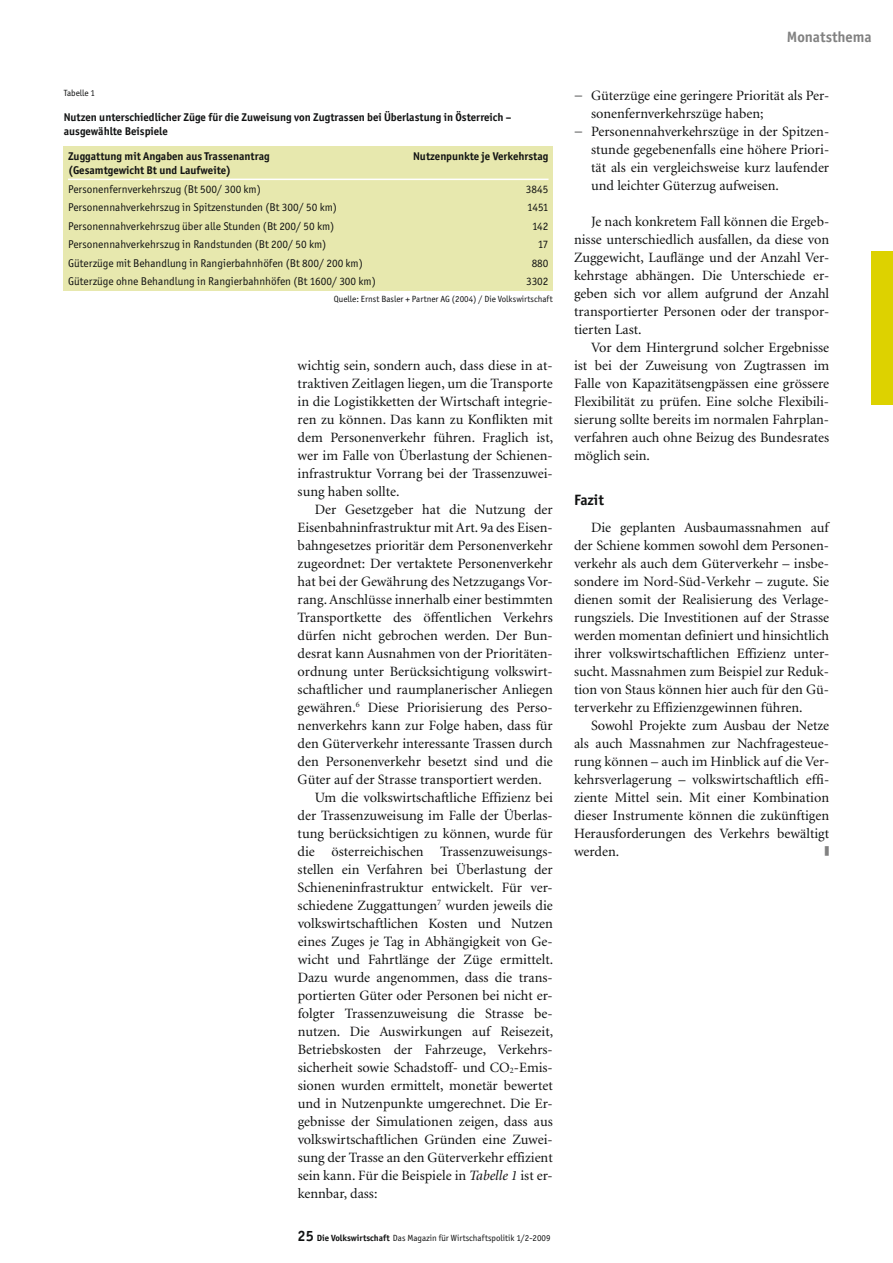
<style>
.page{position:relative;width:893px;height:1263px;background:#fff}
.page>*{position:absolute;margin:0;border:0;box-sizing:border-box;transform-origin:0 0}
.t1{font:700 15px "Officina San ITC";color:#818181}
.t2{font:700 15px "Officina San ITC";color:#111212}
.t3{font:14.25px/18px "Minion";color:#111212;text-align:justify}
.t4{font:11.25px "Officina San ITC";color:#111212}
.t5{font:700 11.25px/14.2px "Officina San ITC";color:#111212}
.t6{font:9px "Officina San ITC";color:#111212}
.s1{font-style:italic}
.s2{font-weight:700;font-size:15px}
.s3{font-weight:700}
</style>
<div class="page">
<div style="left:872px;top:252px;width:21px;height:153px;background:#ddd200"></div>
<div style="left:64px;top:146px;width:489px;height:145px;background:#e7e8ae"></div>
<hr style="left:68px;top:179px;width:481px;height:1px;background:#fff">
<p class="t6" style="left:64px;top:88px;width:33px">Tabelle 1</p>
<p class="t5" style="left:64px;top:110px;width:449px">Nutzen unterschiedlicher Züge für die Zuweisung von Zugtrassen bei Überlastung in Österreich – ausgewählte Beispiele</p>
<p class="t5" style="left:68px;top:149px;width:203px">Zuggattung mit Angaben aus Trassenantrag</p>
<p class="t5" style="left:413px;top:149px;width:137px">Nutzenpunkte je Verkehrstag</p>
<p class="t5" style="left:68px;top:163px;width:165px">(Gesamtgewicht Bt und Laufweite)</p>
<p class="t4" style="left:68px;top:183px;width:194px">Personenfernverkehrszug (Bt 500/ 300 km)</p>
<p class="t4" style="left:526px;top:183px;width:24px">3845</p>
<p class="t4" style="left:68px;top:201px;width:270px">Personennahverkehrszug in Spitzenstunden (Bt 300/ 50 km)</p>
<p class="t4" style="left:527px;top:201px;width:23px">1451</p>
<p class="t4" style="left:68px;top:220px;width:268px">Personennahverkehrszug über alle Stunden (Bt 200/ 50 km)</p>
<p class="t4" style="left:532px;top:220px;width:18px">142</p>
<p class="t4" style="left:68px;top:238px;width:260px">Personennahverkehrszug in Randstunden (Bt 200/ 50 km)</p>
<p class="t4" style="left:538px;top:238px;width:12px">17</p>
<p class="t4" style="left:68px;top:257px;width:296px">Güterzüge mit Behandlung in Rangierbahnhöfen (Bt 800/ 200 km)</p>
<p class="t4" style="left:532px;top:257px;width:18px">880</p>
<p class="t4" style="left:68px;top:275px;width:309px">Güterzüge ohne Behandlung in Rangierbahnhöfen (Bt 1600/ 300 km)</p>
<p class="t4" style="left:526px;top:275px;width:24px">3302</p>
<p class="t6" style="left:334px;top:294px;width:220px">Quelle: Ernst Basler + Partner AG (2004) / Die Volkswirtschaft</p>
<p class="t3" style="left:298px;top:356px;width:257px">wichtig sein, sondern auch, dass diese in at&shy;traktiven Zeitlagen liegen, um die Transporte in die Logistikketten der Wirtschaft integrie&shy;ren zu können. Das kann zu Konflikten mit dem Personenverkehr führen. Fraglich ist, wer im Falle von Überlastung der Schienen&shy;infrastruktur Vorrang bei der Trassenzuwei&shy;sung haben sollte.</p>
<p class="t3" style="left:315px;top:500px;width:240px">Der Gesetzgeber hat die Nutzung der</p>
<p class="t3" style="left:298px;top:518px;width:255px">Eisenbahninfrastruktur mit Art. 9a des Eisen-</p>
<p class="t3" style="left:298px;top:536px;width:257px">bahngesetzes prioritär dem Personenverkehr</p>
<p class="t3" style="left:298px;top:554px;width:257px">zugeordnet: Der vertaktete Personenverkehr</p>
<p class="t3" style="left:298px;top:572px;width:257px">hat bei der Gewährung des Netzzugangs Vor-</p>
<p class="t3" style="left:298px;top:590px;width:257px">rang. Anschlüsse innerhalb einer bestimmten</p>
<p class="t3" style="left:298px;top:608px;width:257px">Transportkette des öffentlichen Verkehrs</p>
<p class="t3" style="left:298px;top:626px;width:257px">dürfen nicht gebrochen werden. Der Bun-</p>
<p class="t3" style="left:298px;top:644px;width:257px">desrat kann Ausnahmen von der Prioritäten-</p>
<p class="t3" style="left:298px;top:662px;width:257px">ordnung unter Berücksichtigung volkswirt-</p>
<p class="t3" style="left:298px;top:680px;width:257px">schaftlicher und raumplanerischer Anliegen</p>
<p class="t3" style="left:298px;top:698px;width:257px">gewähren.<sup>6</sup> Diese Priorisierung des Perso-</p>
<p class="t3" style="left:298px;top:716px;width:257px">nenverkehrs kann zur Folge haben, dass für</p>
<p class="t3" style="left:298px;top:734px;width:257px">den Güterverkehr interessante Trassen durch</p>
<p class="t3" style="left:298px;top:752px;width:257px">den Personenverkehr besetzt sind und die</p>
<p class="t3" style="left:298px;top:770px;width:246px">Güter auf der Strasse transportiert werden.</p>
<p class="t3" style="left:315px;top:788px;width:240px">Um die volkswirtschaftliche Effizienz bei</p>
<p class="t3" style="left:298px;top:806px;width:255px">der Trassenzuweisung im Falle der Überlas-</p>
<p class="t3" style="left:298px;top:824px;width:257px">tung berücksichtigen zu können, wurde für</p>
<p class="t3" style="left:298px;top:842px;width:255px">die österreichischen Trassenzuweisungs-</p>
<p class="t3" style="left:298px;top:860px;width:257px">stellen ein Verfahren bei Überlastung der</p>
<p class="t3" style="left:298px;top:878px;width:257px">Schieneninfrastruktur entwickelt. Für ver-</p>
<p class="t3" style="left:298px;top:896px;width:257px">schiedene Zuggattungen<sup>7</sup> wurden jeweils die</p>
<p class="t3" style="left:298px;top:914px;width:257px">volkswirtschaftlichen Kosten und Nutzen</p>
<p class="t3" style="left:298px;top:932px;width:257px">eines Zuges je Tag in Abhängigkeit von Ge-</p>
<p class="t3" style="left:298px;top:950px;width:257px">wicht und Fahrtlänge der Züge ermittelt.</p>
<p class="t3" style="left:298px;top:968px;width:257px">Dazu wurde angenommen, dass die trans-</p>
<p class="t3" style="left:298px;top:986px;width:257px">portierten Güter oder Personen bei nicht er-</p>
<p class="t3" style="left:298px;top:1004px;width:255px">folgter Trassenzuweisung die Strasse be-</p>
<p class="t3" style="left:298px;top:1022px;width:257px">nutzen. Die Auswirkungen auf Reisezeit,</p>
<p class="t3" style="left:298px;top:1040px;width:255px">Betriebskosten der Fahrzeuge, Verkehrs-</p>
<p class="t3" style="left:298px;top:1058px;width:257px">sicherheit sowie Schadstoff- und CO<sub>2</sub>-Emis-</p>
<p class="t3" style="left:298px;top:1076px;width:257px">sionen wurden ermittelt, monetär bewertet</p>
<p class="t3" style="left:298px;top:1094px;width:257px">und in Nutzenpunkte umgerechnet. Die Er-</p>
<p class="t3" style="left:298px;top:1112px;width:257px">gebnisse der Simulationen zeigen, dass aus</p>
<p class="t3" style="left:298px;top:1130px;width:257px">volkswirtschaftlichen Gründen eine Zuwei-</p>
<p class="t3" style="left:298px;top:1148px;width:257px">sung der Trasse an den Güterverkehr effizient</p>
<p class="t3" style="left:298px;top:1166px;width:257px">sein kann. Für die Beispiele in <span class="s1">Tabelle 1</span> ist er-</p>
<p class="t3" style="left:298px;top:1184px;width:81px">kennbar, dass:</p>
<p class="t6" style="left:298px;top:1232px;width:254px"><span class="s2">25</span> <span class="s3">Die Volkswirtschaft</span> Das Magazin für Wirtschaftspolitik 1/2-2009</p>
<p class="t1" style="left:787px;top:27px;width:86px">Monatsthema</p>
<p class="t3" style="left:574px;top:86px;width:257px">− Güterzüge eine geringere Priorität als Per-</p>
<p class="t3" style="left:591px;top:104px;width:174px">sonenfernverkehrszüge haben;</p>
<p class="t3" style="left:574px;top:122px;width:257px">− Personennahverkehrszüge in der Spitzen-</p>
<p class="t3" style="left:591px;top:140px;width:240px">stunde gegebenenfalls eine höhere Priori-</p>
<p class="t3" style="left:591px;top:158px;width:240px">tät als ein vergleichsweise kurz laufender</p>
<p class="t3" style="left:591px;top:176px;width:189px">und leichter Güterzug aufweisen.</p>
<p class="t3" style="left:574px;top:212px;width:257px;text-align:left;text-indent:17px">Je nach konkretem Fall können die Ergeb&shy;nisse unterschiedlich ausfallen, da diese von Zuggewicht, Lauflänge und der Anzahl Ver&shy;kehrstage abhängen. Die Unterschiede er&shy;geben sich vor allem aufgrund der Anzahl transportierter Personen oder der transpor&shy;tierten Last.</p>
<p class="t3" style="left:574px;top:338px;width:257px;text-indent:17px">Vor dem Hintergrund solcher Ergebnisse ist bei der Zuweisung von Zugtrassen im Falle von Kapazitätsengpässen eine grössere Flexibilität zu prüfen. Eine solche Flexibili&shy;sierung sollte bereits im normalen Fahrplan&shy;verfahren auch ohne Beizug des Bundesrates möglich sein.</p>
<p class="t2" style="left:574px;top:490px;width:31px">Fazit</p>
<p class="t3" style="left:574px;top:518px;width:257px;text-indent:17px">Die geplanten Ausbaumassnahmen auf der Schiene kommen sowohl dem Personen&shy;verkehr als auch dem Güterverkehr – insbe&shy;sondere im Nord-Süd-Verkehr – zugute. Sie dienen somit der Realisierung des Verlage&shy;rungsziels. Die Investitionen auf der Strasse werden momentan definiert und hinsichtlich ihrer volkswirtschaftlichen Effizienz unter&shy;sucht. Massnahmen zum Beispiel zur Reduk&shy;tion von Staus können hier auch für den Gü&shy;terverkehr zu Effizienzgewinnen führen.</p>
<p class="t3" style="left:574px;top:716px;width:257px;text-align:left;text-indent:17px">Sowohl Projekte zum Ausbau der Netze als auch Massnahmen zur Nachfragesteue&shy;rung können – auch im Hinblick auf die Ver&shy;kehrsverlagerung – volkswirtschaftlich effi&shy;ziente Mittel sein. Mit einer Kombination dieser Instrumente können die zukünftigen Herausforderungen des Verkehrs bewältigt werden.</p>
</div>
